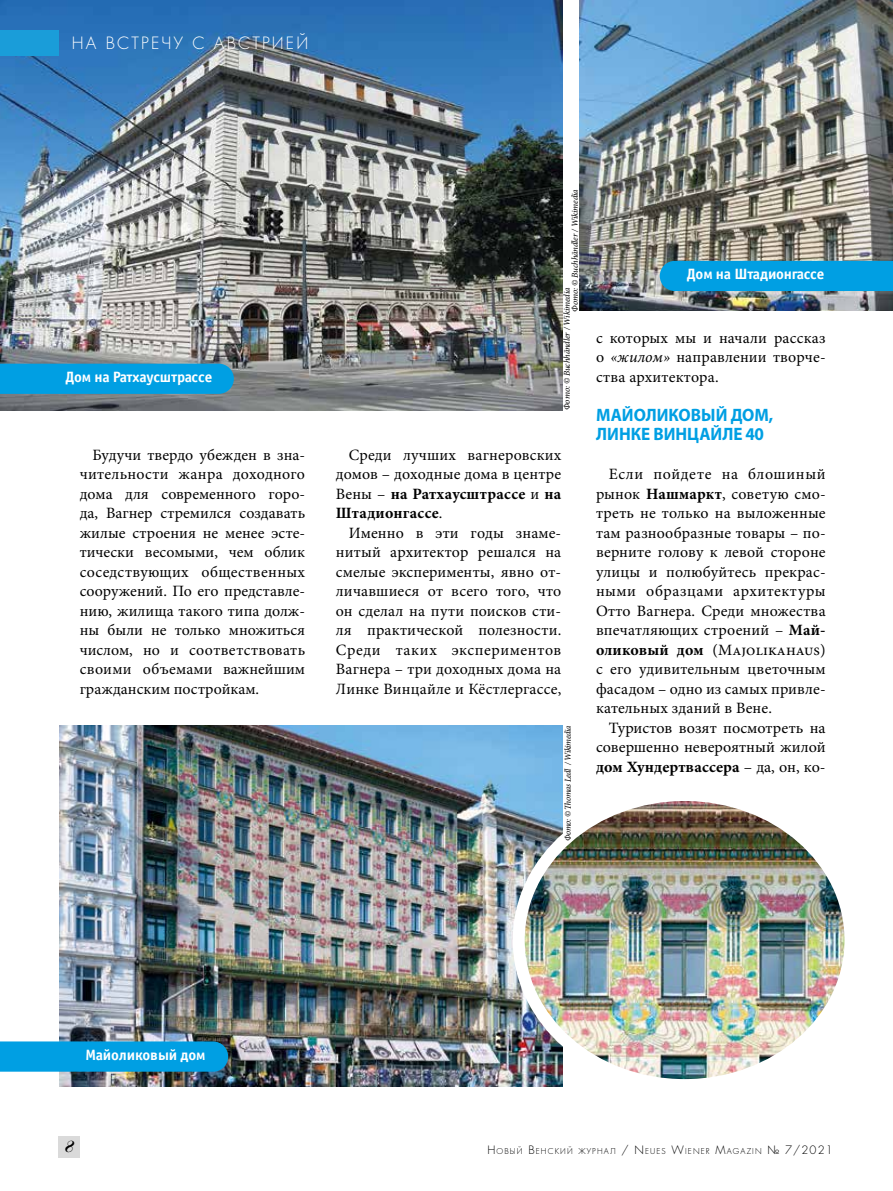
<style>
.page{position:relative;width:893px;height:1191px;background:#fff}
.page>*{position:absolute;margin:0;border:0;box-sizing:border-box;transform-origin:0 0}
.t1{font:700 18px/19.5px "Myriad Pro";color:#009fe3;scale:.95 1}
.t2{font:16.5px "Favorit Light C";letter-spacing:.13em;color:#fff}
.t3{font:italic 16.5px "Paragon Nord C";color:#000}
.t4{font:15.75px/19.5px "Minion Pro";letter-spacing:.01em;color:#000;text-align:justify}
.t5{font:15px "Officina Sans Bold C";letter-spacing:-.01em;color:#fff}
.t6{font:italic 9px "Minion Pro";letter-spacing:-.025em;color:#000}
.t7{font:7.8px "Favorit Light C";letter-spacing:.145em;color:#000}
.s1{font-weight:700}
.s2{font-style:italic}
.s3{font-size:11.25px}
</style>
<div class="page">
<div style="left:59px;top:1136px;width:21px;height:22px;background:#dadada"></div>
<img style="left:0;top:0;width:562px;height:411px">
<div style="left:0;top:30px;width:59px;height:25px;background:#1a9dd9"></div>
<img style="left:579px;top:0;width:314px;height:310px">
<div style="left:0;top:364px;width:234px;height:30px;background:#009fe3"></div>
<div style="left:660px;top:261px;width:233px;height:30px;background:#009fe3"></div>
<img style="left:60px;top:725px;width:502px;height:361px">
<img style="left:519px;top:795px;width:324px;height:290px">
<div style="left:513px;top:789px;width:343px;height:302px;border:12px solid #fff;border-radius:50%"></div>
<div style="left:0;top:1041px;width:228px;height:30px;background:#009fe3"></div>
<p class="t2" style="left:72px;top:32px;width:238px">НА ВСТРЕЧУ С АВСТРИЕЙ</p>
<p class="t5" style="left:65px;top:368px;width:148px">Дом на Ратхаусштрассе</p>
<p class="t4" style="left:80px;top:445px;width:227px;text-indent:13px">Будучи твердо убежден в зна&shy;чительности жанра доходного дома для современного горо&shy;да, Вагнер стремился создавать жилые строения не менее эсте&shy;тически весомыми, чем облик соседствующих общественных сооружений. По его представле&shy;нию, жилища такого типа долж&shy;ны были не только множиться числом, но и соответствовать своими объемами важнейшим гражданским постройкам.</p>
<p class="t6" style="left:569px;top:311px;width:124px;rotate:-90deg">Фото: © Buchhändler / Wikimedia</p>
<p class="t6" style="left:561px;top:410px;width:124px;rotate:-90deg">Фото: © Buchhändler / Wikimedia</p>
<p class="t4" style="left:336px;top:445px;width:227px;text-indent:13px">Среди лучших вагнеровских домов – доходные дома в центре Вены – <span class="s1">на Ратхаусштрассе</span> и <span class="s1">на Штадионгассе</span>.</p>
<p class="t4" style="left:336px;top:523px;width:227px;text-indent:13px">Именно в эти годы знаме&shy;нитый архитектор решался на смелые эксперименты, явно от&shy;личавшиеся от всего того, что он сделал на пути поисков сти&shy;ля практической полезности.<br>Среди таких экспериментов Вагнера – три доходных дома на Линке Винцайле и Кёстлергассе,</p>
<p class="t6" style="left:562px;top:841px;width:117px;rotate:-90deg">Фото: © Thomas Ledl / Wikimedia</p>
<p class="t5" style="left:687px;top:265px;width:139px">Дом на Штадионгассе</p>
<p class="t4" style="left:596px;top:328px;width:231px">с которых мы и начали рассказ о <span class="s2">«жилом»</span> направлении творче&shy;ства архитектора.</p>
<p class="t1" style="left:596px;top:404px;width:188px">МАЙОЛИКОВЫЙ ДОМ,<br>ЛИНКЕ ВИНЦАЙЛЕ 40</p>
<p class="t4" style="left:596px;top:464px;width:231px;text-indent:13px">Если пойдете на блошиный рынок <span class="s1">Нашмаркт</span>, советую смо&shy;треть не только на выложенные там разнообразные товары – по&shy;верните голову к левой стороне улицы и полюбуйтесь прекрас&shy;ными образцами архитектуры Отто Вагнера. Среди множества впечатляющих строений – <span class="s1">Май&shy;оликовый дом</span> (Majolikahaus) с его удивительным цветочным фасадом – одно из самых привле&shy;кательных зданий в Вене.</p>
<p class="t4" style="left:596px;top:718px;width:231px;text-indent:13px">Туристов возят посмотреть на совершенно невероятный жилой <span class="s1">дом Хундертвассера</span> – да, он, ко-</p>
<p class="t5" style="left:86px;top:1046px;width:121px">Майоликовый дом</p>
<p class="t3" style="left:64px;top:1137px;width:10px">8</p>
<p class="t7" style="left:487px;top:1145px;width:347px"><span class="s3">Н</span>ОВЫЙ <span class="s3">В</span>ЕНСКИЙ ЖУРНАЛ <span class="s3">/</span> <span class="s3">N</span>EUES <span class="s3">W</span>IEN ER <span class="s3">M</span>AGAZIN <span class="s3">№ 7/2021</span></p>
</div>
